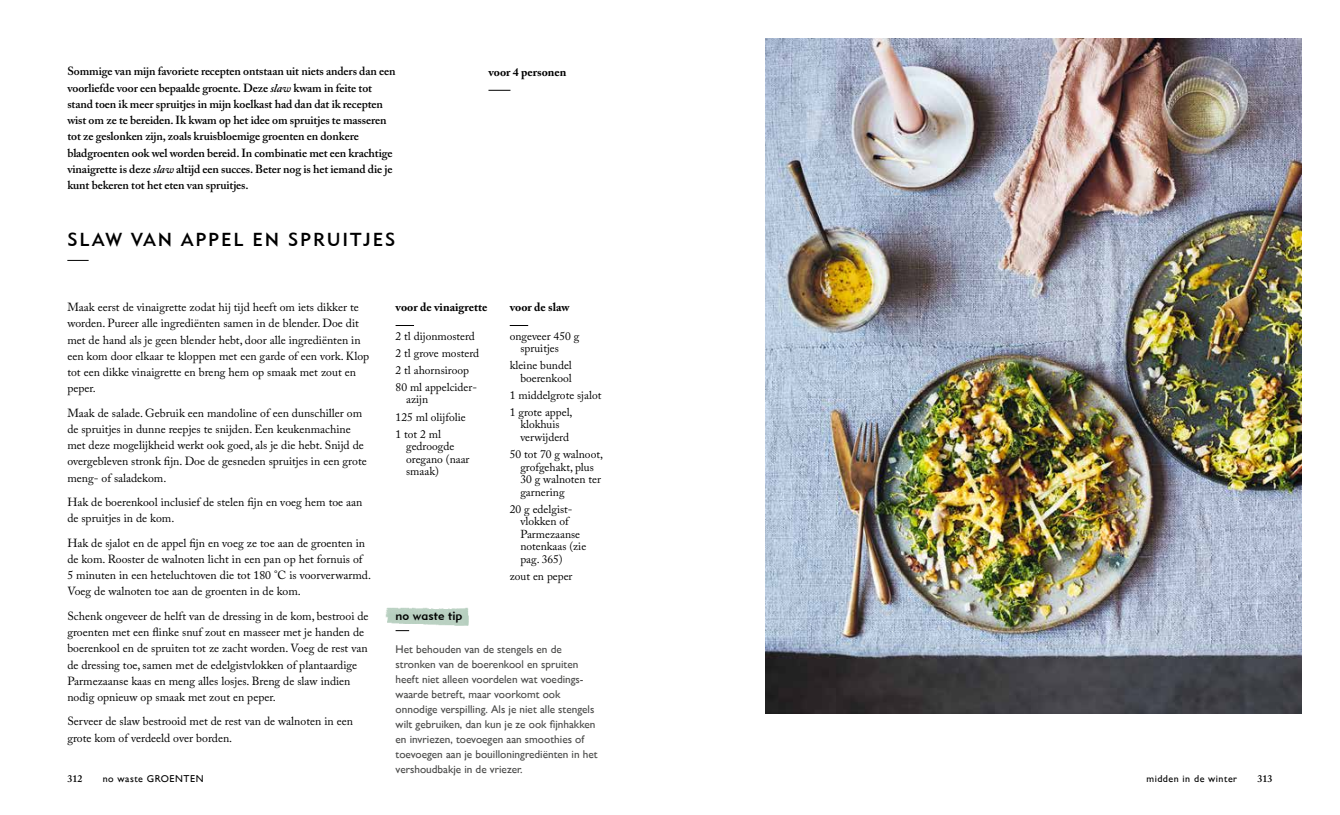
<style>
.page{position:relative;width:1340px;height:815px;background:#fff}
.page>*{position:absolute;margin:0;border:0;box-sizing:border-box;transform-origin:0 0}
.t1{font:18.75px "Geometric 415 BT Medium A";letter-spacing:.1em;color:#000}
.t2{font:12.5px "Geometric 415 BT Medium A";color:#000}
.t3{font:11.75px/16.2px "Adobe Caslon Pro";color:#000}
.t4{font:600 11.75px/16.2px "Adobe Caslon Pro";letter-spacing:-.01em;color:#000}
.t5{font:700 11.75px "Adobe Caslon Pro";color:#000}
.t6{font:11.5px/12.5px "Adobe Caslon Pro";color:#000}
.t7{font:500 11.25px/15px "Gill Sans MT Pro";color:#4a4a49}
.t8{font:500 10px "Gill Sans MT Pro";letter-spacing:.05em;color:#000}
.t9{font:600 10px "Adobe Caslon Pro";color:#000}
.s1{font-style:italic}
</style>
<div class="page">
<img style="left:765px;top:39px;width:535px;height:674px">
<svg style="left:67px;top:260px;width:22px;height:1px"></svg>
<svg style="left:488px;top:90px;width:22px;height:1px"></svg>
<svg style="left:510px;top:325px;width:18px;height:1px"></svg>
<svg style="left:395px;top:325px;width:19px;height:1px"></svg>
<img style="left:385px;top:607px;width:84px;height:19px">
<svg style="left:395px;top:630px;width:14px;height:1px"></svg>
<p class="t4" style="left:67px;top:63px;width:330px">Sommige van mijn favoriete recepten ontstaan uit niets anders dan een voorliefde voor een bepaalde groente. Deze <span class="s1">slaw</span> kwam in feite tot stand toen ik meer spruitjes in mijn koelkast had dan dat ik recepten wist om ze te bereiden. Ik kwam op het idee om spruitjes te masseren tot ze geslonken zijn, zoals kruisbloemige groenten en donkere bladgroenten ook wel worden bereid. In combinatie met een krachtige vinaigrette is deze <span class="s1">slaw</span> altijd een succes. Beter nog is het iemand die je kunt bekeren tot het eten van spruitjes.</p>
<h1 class="t1" style="left:67px;top:228px;width:329px">SLAW VAN APPEL EN SPRUITJES</h1>
<p class="t5" style="left:488px;top:65px;width:79px">voor 4 personen</p>
<p class="t5" style="left:395px;top:300px;width:93px">voor de vinaigrette</p>
<p class="t6" style="left:395px;top:327px;width:85px;line-height:17.1px">2 tl dijonmosterd<br>2 tl grove mosterd<br>2 tl ahornsiroop<br>80 ml appelcider-</p>
<p class="t6" style="left:395px;top:391px;width:72px;line-height:17.1px;text-indent:11px">azijn<br>125 ml olijfolie<br>1 tot 2 ml</p>
<p class="t6" style="left:406px;top:440px;width:65px">gedroogde oregano (naar smaak)</p>
<p class="t5" style="left:510px;top:300px;width:61px">voor de slaw</p>
<p class="t6" style="left:520px;top:329px;width:60px;text-indent:-11px">ongeveer 450 g spruitjes</p>
<p class="t6" style="left:510px;top:359px;width:64px;text-align:right">kleine bundel boerenkool</p>
<p class="t6" style="left:510px;top:386px;width:93px;line-height:17.1px">1 middelgrote sjalot<br>1 grote appel,</p>
<p class="t6" style="left:520px;top:418px;width:50px">klokhuis verwijderd</p>
<p class="t6" style="left:520px;top:448px;width:84px;text-indent:-11px">50 tot 70 g walnoot, grofgehakt, plus<br>30 g walnoten ter garnering</p>
<p class="t6" style="left:520px;top:502px;width:67px;text-indent:-11px">20 g edelgist&shy;vlokken of<br>Parmezaanse notenkaas (zie pag. 365)</p>
<p class="t6" style="left:510px;top:570px;width:64px">zout en peper</p>
<p class="t3" style="left:67px;top:299px;width:303px">Maak eerst de vinaigrette zodat hij tijd heeft om iets dikker te worden. Pureer alle ingrediënten samen in de blender. Doe dit met de hand als je geen blender hebt, door alle ingrediënten in een kom door elkaar te kloppen met een garde of een vork. Klop tot een dikke vinaigrette en breng hem op smaak met zout en peper.</p>
<p class="t3" style="left:67px;top:405px;width:301px">Maak de salade. Gebruik een mandoline of een dunschiller om de spruitjes in dunne reepjes te snijden. Een keukenmachine met deze mogelijkheid werkt ook goed, als je die hebt. Snijd de overgebleven stronk fijn. Doe de gesneden spruitjes in een grote meng- of saladekom.</p>
<p class="t3" style="left:67px;top:494px;width:297px">Hak de boerenkool inclusief de stelen fijn en voeg hem toe aan de spruitjes in de kom.</p>
<p class="t3" style="left:67px;top:535px;width:305px">Hak de sjalot en de appel fijn en voeg ze toe aan de groenten in de kom. Rooster de walnoten licht in een pan op het fornuis of 5 minuten in een heteluchtoven die tot 180 °C is voorverwarmd.<br>Voeg de walnoten toe aan de groenten in de kom.</p>
<p class="t3" style="left:67px;top:608px;width:303px">Schenk ongeveer de helft van de dressing in de kom, bestrooi de groenten met een flinke snuf zout en masseer met je handen de boerenkool en de spruiten tot ze zacht worden. Voeg de rest van de dressing toe, samen met de edelgistvlokken of plantaardige Parmezaanse kaas en meng alles losjes. Breng de slaw indien nodig opnieuw op smaak met zout en peper.</p>
<p class="t3" style="left:67px;top:713px;width:287px">Serveer de slaw bestrooid met de rest van de walnoten in een grote kom of verdeeld over borden.</p>
<p class="t2" style="left:395px;top:608px;width:68px">no waste tip</p>
<p class="t7" style="left:395px;top:641px;width:204px">Het behouden van de stengels en de stronken van de boerenkool en spruiten heeft niet alleen voordelen wat voedings&shy;waarde betreft, maar voorkomt ook onnodige verspilling. Als je niet alle stengels wilt gebruiken, dan kun je ze ook fijnhakken en invriezen, toevoegen aan smoothies of toevoegen aan je bouilloningrediënten in het vershoudbakje in de vriezer.</p>
<p class="t9" style="left:67px;top:773px;width:16px">312</p>
<p class="t8" style="left:103px;top:773px;width:102px">no waste GROENTEN</p>
<p class="t8" style="left:1146px;top:773px;width:92px">midden in de winter</p>
<p class="t9" style="left:1257px;top:773px;width:16px">313</p>
</div>
